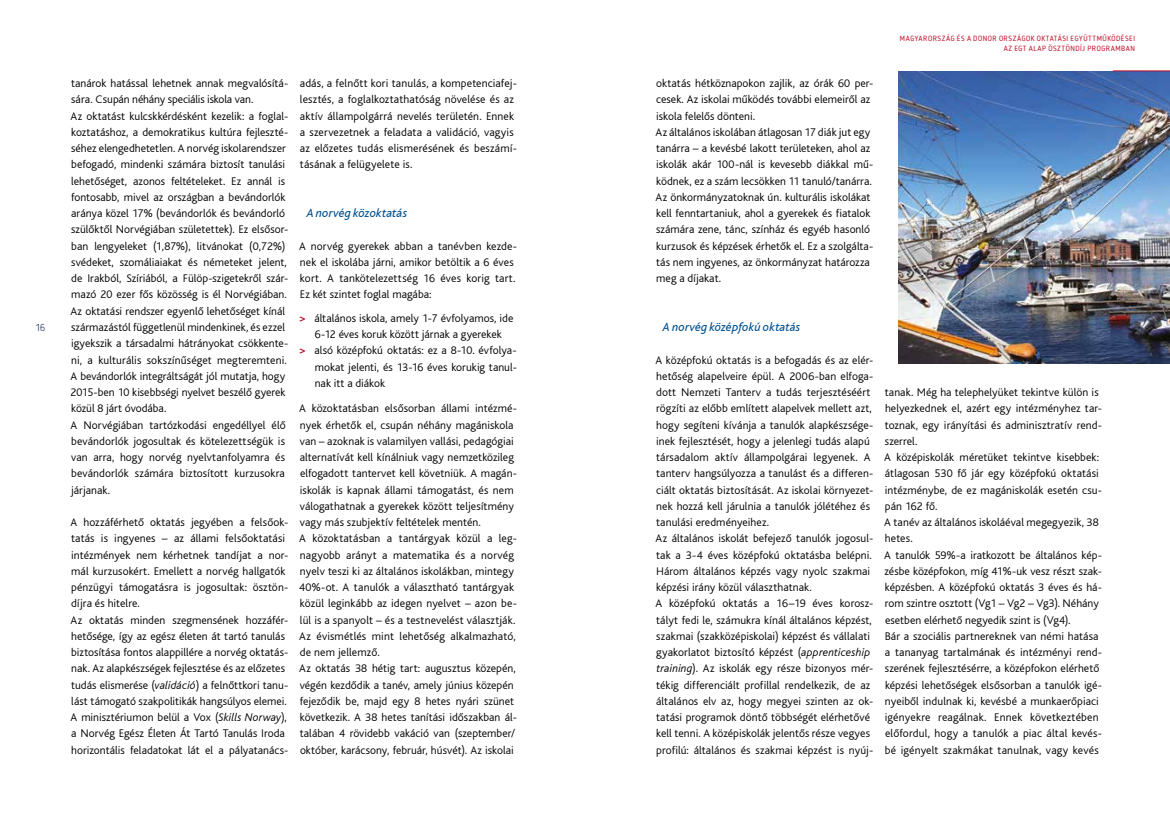
<style>
.page{position:relative;width:1170px;height:833px;background:#fff}
.page>*{position:absolute;margin:0;border:0;box-sizing:border-box;transform-origin:0 0}
.t1{font:italic 12.5px "Bliss CE";color:#005191}
.t2{font:300 11.62px/16.2px "Bliss CE";letter-spacing:.005em;color:#000}
.t3{font:300 10px "Blogger Sans";color:#223863}
.t4{font:7.5px/10px "Blogger Sans";letter-spacing:.075em;color:#c10a27;text-align:right}
.s1{font-style:italic}
.s2{font-family:"Bliss";font-weight:700;color:#c10a27}
</style>
<div class="page">
<img style="left:898px;top:71px;width:271px;height:292px">
<hr style="left:1113px;top:70px;width:56px;height:1px;background:#c10a27">
<p class="t3" style="left:35px;top:321px;width:11px">16</p>
<p class="t2" style="left:70px;top:75px;width:219px">tanárok hatással lehetnek annak megvalósítá&shy;sára. Csupán néhány speciális iskola van.<br>Az oktatást kulcskkérdésként kezelik: a foglal&shy;koztatáshoz, a demokratikus kultúra fejleszté&shy;séhez elengedhetetlen. A norvég iskolarendszer befogadó, mindenki számára biztosít tanulási lehetőséget, azonos feltételeket. Ez annál is fontosabb, mivel az országban a bevándorlók aránya közel 17% (bevándorlók és bevándorló szülőktől Norvégiában születettek). Ez elsősor&shy;ban lengyeleket (1,87%), litvánokat (0,72%) svédeket, szomáliaiakat és németeket jelent, de Irakból, Szíriából, a Fülöp-szigetekről szár&shy;mazó 20 ezer fős közösség is él Norvégiában.<br>Az oktatási rendszer egyenlő lehetőséget kínál származástól függetlenül mindenkinek, és ezzel igyekszik a társadalmi hátrányokat csökkente&shy;ni, a kulturális sokszínűséget megteremteni.<br>A bevándorlók integráltságát jól mutatja, hogy 2015-ben 10 kisebbségi nyelvet beszélő gyerek közül 8 járt óvodába.<br>A Norvégiában tartózkodási engedéllyel élő bevándorlók jogosultak és kötelezettségük is van arra, hogy norvég nyelvtanfolyamra és bevándorlók számára biztosított kurzusokra járjanak.</p>
<p class="t2" style="left:71px;top:514px;width:219px">A hozzáférhető oktatás jegyében a felsőok&shy;tatás is ingyenes – az állami felsőoktatási intézmények nem kérhetnek tandíjat a nor&shy;mál kurzusokért. Emellett a norvég hallgatók pénzügyi támogatásra is jogosultak: ösztön&shy;díjra és hitelre.<br>Az oktatás minden szegmensének hozzáfér&shy;hetősége, így az egész életen át tartó tanulás biztosítása fontos alappillére a norvég oktatás&shy;nak. Az alapkészségek fejlesztése és az előzetes tudás elismerése (<span class="s1">validáció</span>) a felnőttkori tanu&shy;lást támogató szakpolitikák hangsúlyos elemei.<br>A minisztériumon belül a Vox (<span class="s1">Skills Norway</span>), a Norvég Egész Életen Át Tartó Tanulás Iroda horizontális feladatokat lát el a pályatanács-</p>
<p class="t2" style="left:300px;top:75px;width:218px">adás, a felnőtt kori tanulás, a kompetenciafej&shy;lesztés, a foglalkoztathatóság növelése és az aktív állampolgárrá nevelés területén. Ennek a szervezetnek a feladata a validáció, vagyis az előzetes tudás elismerésének és beszámí&shy;tásának a felügyelete is.</p>
<p class="t1" style="left:306px;top:206px;width:102px">A norvég közoktatás</p>
<p class="t2" style="left:299px;top:238px;width:219px">A norvég gyerekek abban a tanévben kezde&shy;nek el iskolába járni, amikor betöltik a 6 éves kort. A tankötelezettség 16 éves korig tart.<br>Ez két szintet foglal magába:</p>
<p class="t2" style="left:299px;top:310px;width:216px"><span class="s2">&gt;</span> általános iskola, amely 1-7 évfolyamos, ide</p>
<p class="t2" style="left:315px;top:326px;width:188px">6-12 éves koruk között járnak a gyerekek</p>
<p class="t2" style="left:299px;top:342px;width:219px"><span class="s2">&gt;</span> alsó középfokú oktatás: ez a 8-10. évfolya-</p>
<p class="t2" style="left:315px;top:359px;width:204px">mokat jelenti, és 13-16 éves korukig tanul-</p>
<p class="t2" style="left:315px;top:375px;width:72px">nak itt a diákok</p>
<p class="t2" style="left:299px;top:400px;width:219px">A közoktatásban elsősorban állami intézmé&shy;nyek érhetők el, csupán néhány magániskola van – azoknak is valamilyen vallási, pedagógiai alternatívát kell kínálniuk vagy nemzetközileg elfogadott tantervet kell követniük. A magán&shy;iskolák is kapnak állami támogatást, és nem válogathatnak a gyerekek között teljesítmény vagy más szubjektív feltételek mentén.<br>A közoktatásban a tantárgyak közül a leg&shy;nagyobb arányt a matematika és a norvég nyelv teszi ki az általános iskolákban, mintegy 40%-ot. A tanulók a választható tantárgyak közül leginkább az idegen nyelvet – azon be&shy;lül is a spanyolt – és a testnevelést választják.<br>Az évismétlés mint lehetőség alkalmazható, de nem jellemző.<br>Az oktatás 38 hétig tart: augusztus közepén, végén kezdődik a tanév, amely június közepén fejeződik be, majd egy 8 hetes nyári szünet következik. A 38 hetes tanítási időszakban ál&shy;talában 4 rövidebb vakáció van (szeptember/ október, karácsony, február, húsvét). Az iskolai</p>
<p class="t2" style="left:655px;top:75px;width:219px">oktatás hétköznapokon zajlik, az órák 60 per&shy;cesek. Az iskolai működés további elemeiről az iskola felelős dönteni.<br>Az általános iskolában átlagosan 17 diák jut egy tanárra – a kevésbé lakott területeken, ahol az iskolák akár 100-nál is kevesebb diákkal mű&shy;ködnek, ez a szám lecsökken 11 tanuló/tanárra.<br>Az önkormányzatoknak ún. kulturális iskolákat kell fenntartaniuk, ahol a gyerekek és fiatalok számára zene, tánc, színház és egyéb hasonló kurzusok és képzések érhetők el. Ez a szolgálta&shy;tás nem ingyenes, az önkormányzat határozza meg a díjakat.</p>
<p class="t1" style="left:663px;top:320px;width:139px">A norvég középfokú oktatás</p>
<p class="t2" style="left:655px;top:351px;width:219px">A középfokú oktatás is a befogadás és az elér&shy;hetőség alapelveire épül. A 2006-ban elfoga&shy;dott Nemzeti Tanterv a tudás terjesztéséért rögzíti az előbb említett alapelvek mellett azt, hogy segíteni kívánja a tanulók alapkészsége&shy;inek fejlesztését, hogy a jelenlegi tudás alapú társadalom aktív állampolgárai legyenek. A tanterv hangsúlyozza a tanulást és a differen&shy;ciált oktatás biztosítását. Az iskolai környezet&shy;nek hozzá kell járulnia a tanulók jólétéhez és tanulási eredményeihez.<br>Az általános iskolát befejező tanulók jogosul&shy;tak a 3-4 éves középfokú oktatásba belépni.<br>Három általános képzés vagy nyolc szakmai képzési irány közül választhatnak.<br>A középfokú oktatás a 16–19 éves korosz&shy;tályt fedi le, számukra kínál általános képzést, szakmai (szakközépiskolai) képzést és vállalati gyakorlatot biztosító képzést (<span class="s1">apprenticeship training</span>). Az iskolák egy része bizonyos mér&shy;tékig differenciált profillal rendelkezik, de az általános elv az, hogy megyei szinten az ok&shy;tatási programok döntő többségét elérhetővé kell tenni. A középiskolák jelentős része vegyes profilú: általános és szakmai képzést is nyúj-</p>
<p class="t4" style="left:899px;top:34px;width:237px">MAGYARORSZÁG ÉS A DONOR ORSZÁGOK OKTATÁSI EGYÜTTMŰKÖDÉSEI<br>AZ EGT ALAP ÖSZTÖNDÍJ PROGRAMBAN</p>
<p class="t2" style="left:884px;top:384px;width:219px">tanak. Még ha telephelyüket tekintve külön is helyezkednek el, azért egy intézményhez tar&shy;toznak, egy irányítási és adminisztratív rend&shy;szerrel.<br>A középiskolák méretüket tekintve kisebbek: átlagosan 530 fő jár egy középfokú oktatási intézménybe, de ez magániskolák esetén csu&shy;pán 162 fő.<br>A tanév az általános iskoláéval megegyezik, 38 hetes.<br>A tanulók 59%-a iratkozott be általános kép&shy;zésbe középfokon, míg 41%-uk vesz részt szak&shy;képzésben. A középfokú oktatás 3 éves és há&shy;rom szintre osztott (Vg1 – Vg2 – Vg3). Néhány esetben elérhető negyedik szint is (Vg4).<br>Bár a szociális partnereknek van némi hatása a tananyag tartalmának és intézményi rend&shy;szerének fejlesztésérre, a középfokon elérhető képzési lehetőségek elsősorban a tanulók igé&shy;nyeiből indulnak ki, kevésbé a munkaerőpiaci igényekre reagálnak. Ennek következtében előfordul, hogy a tanulók a piac által kevés&shy;bé igényelt szakmákat tanulnak, vagy kevés</p>
</div>
